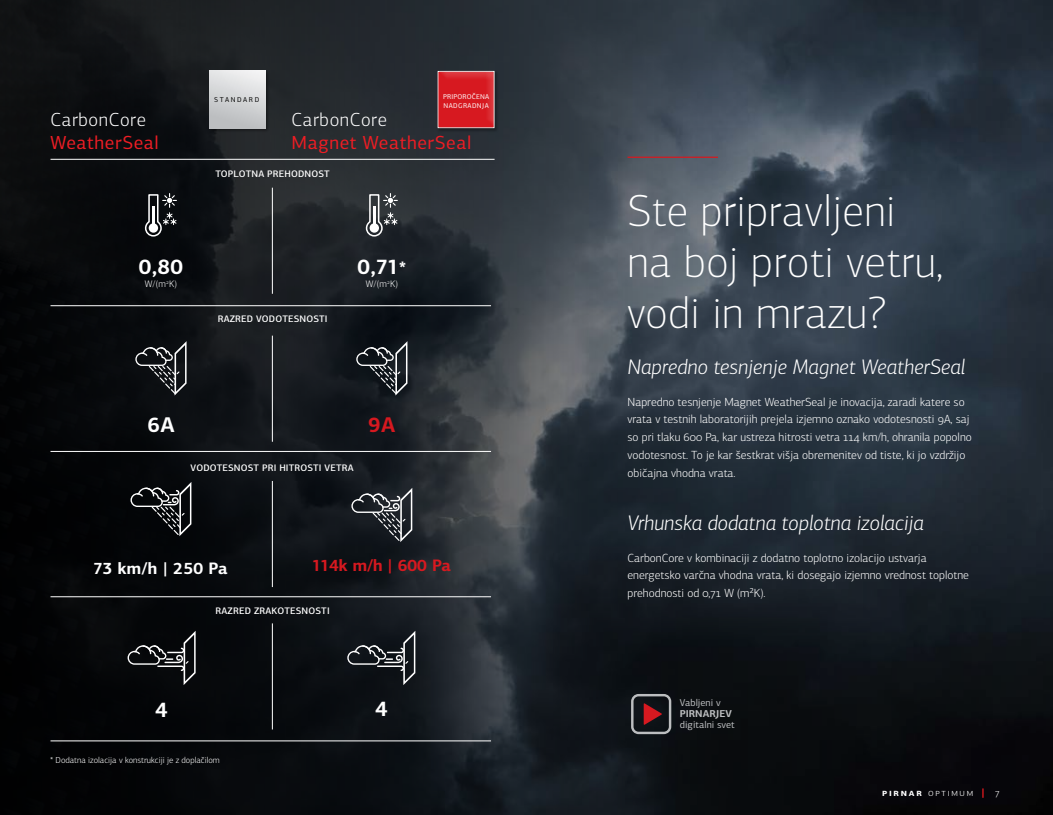
<style>
.page{position:relative;width:1053px;height:815px;background:#fff}
.page>*{position:absolute;margin:0;border:0;box-sizing:border-box;transform-origin:0 0}
.t1{font:100 45px/51.2px "PF Agora Sans Pro";letter-spacing:.01em;color:#fff}
.t2{font:700 21.38px "PF Agora Sans Pro";color:#fff}
.t3{font:700 21.38px "PF Agora Sans Pro";color:#d71920}
.t4{font:italic 300 21.25px "PF Agora Sans Pro";color:#fff}
.t5{font:19px "PF Agora Sans Pro";letter-spacing:.015em;color:#ed1d24}
.t6{font:300 19px "PF Agora Sans Pro";letter-spacing:.03em;color:#fff}
.t7{font:700 16.62px "PF Agora Sans Pro";color:#d71920}
.t8{font:700 16.62px "PF Agora Sans Pro";color:#fff}
.t9{font:300 11.88px/17.8px "PF Agora Sans Pro";color:#fff}
.t10{font:10px "PF Agora Sans Pro";color:#bcbec0}
.t11{font:300 10px "PF Agora Sans Pro";letter-spacing:.175em;color:#fff}
.t12{font:700 10px "PF Agora Sans Pro";color:#bcbec0}
.t13{font:500 9.5px "PF Agora Sans Pro";letter-spacing:.015em;color:#fff}
.t14{font:300 9.5px "PF Agora Sans Pro";color:#fff}
.t15{font:300 8.75px "PF Agora Sans Pro";color:#fff}
.t16{font:7.12px "PF Agora Sans Pro";letter-spacing:.23em;color:#000}
.t17{font:7px/8.9px "PF Agora Sans Pro";letter-spacing:.02em;color:#fff}
.s1{font-size:17.75px}
.s2{font-weight:700}
</style>
<div class="page">
<img style="left:0;top:0;width:1052px;height:815px">
<svg style="left:144px;top:192px;width:33px;height:45px"></svg>
<svg style="left:135px;top:341px;width:51px;height:55px;background:#2f3134"></svg>
<div style="left:208px;top:70px;width:61px;height:63px;background:#000;opacity:.35"></div>
<div style="left:209px;top:71px;width:56px;height:57px;background:#bcbec0"></div>
<div style="left:207px;top:69px;width:59px;height:57px;background:#fff;opacity:.3"></div>
<hr style="left:50px;top:305px;width:441px;height:1px;background:#fff">
<hr style="left:50px;top:451px;width:441px;height:1px;background:#fff">
<hr style="left:50px;top:596px;width:441px;height:1px;background:#fff">
<hr style="left:50px;top:741px;width:441px;height:1px;background:#fff">
<hr style="left:50px;top:159px;width:444px;height:1px;background:#fff">
<hr style="left:272px;top:188px;width:1px;height:106px;background:#fff">
<hr style="left:272px;top:336px;width:1px;height:106px;background:#fff">
<hr style="left:272px;top:481px;width:1px;height:106px;background:#fff">
<hr style="left:272px;top:623px;width:1px;height:106px;background:#fff">
<svg style="left:351px;top:488px;width:61px;height:54px;background:#3a3f44"></svg>
<svg style="left:347px;top:631px;width:68px;height:54px;background:#2c3034"></svg>
<svg style="left:356px;top:341px;width:51px;height:55px;background:#32373c"></svg>
<svg style="left:365px;top:192px;width:33px;height:45px"></svg>
<svg style="left:127px;top:631px;width:69px;height:54px;background:#252729"></svg>
<svg style="left:130px;top:482px;width:61px;height:54px;background:#2a2c2e"></svg>
<div style="left:436px;top:70px;width:63px;height:63px;background:#20262b"></div>
<div style="left:435px;top:69px;width:60px;height:60px;background:#fff;opacity:.53"></div>
<svg style="left:631px;top:694px;width:40px;height:40px;background:#4b363a"></svg>
<hr style="left:627px;top:157px;width:91px;height:1px;background:#d71920">
<h3 class="t6" style="left:50px;top:109px;width:97px">CarbonCore</h3>
<h3 class="t5" style="left:50px;top:131px;width:110px">WeatherSeal</h3>
<p class="t16" style="left:214px;top:96px;width:47px">STANDARD</p>
<p class="t17" style="left:443px;top:93px;width:47px">PRIPOROČENA<br>NADGRADNJA</p>
<h3 class="t6" style="left:291px;top:109px;width:97px">CarbonCore</h3>
<h3 class="t5" style="left:291px;top:131px;width:181px">Magnet WeatherSeal</h3>
<p class="t13" style="left:215px;top:167px;width:116px">TOPLOTNA PREHODNOST</p>
<h2 class="t2" style="left:139px;top:253px;width:46px">0,80</h2>
<p class="t14" style="left:145px;top:278px;width:34px">W/(m<sup>2</sup>K)</p>
<p class="t13" style="left:218px;top:313px;width:111px">RAZRED VODOTESNOSTI</p>
<h2 class="t2" style="left:357px;top:253px;width:50px">0,71<span class="s1">*</span></h2>
<p class="t14" style="left:366px;top:278px;width:34px">W/(m<sup>2</sup>K)</p>
<h2 class="t2" style="left:147px;top:411px;width:27px">6A</h2>
<h2 class="t3" style="left:368px;top:411px;width:27px">9A</h2>
<p class="t13" style="left:191px;top:462px;width:164px">VODOTESNOST PRI HITROSTI VETRA</p>
<h3 class="t8" style="left:94px;top:558px;width:135px">73 km/h | 250 Pa</h3>
<h3 class="t7" style="left:312px;top:555px;width:140px">114k m/h | 600 Pa</h3>
<h2 class="t2" style="left:155px;top:696px;width:14px">4</h2>
<p class="t13" style="left:216px;top:605px;width:116px">RAZRED ZRAKOTESNOSTI</p>
<p class="t15" style="left:50px;top:755px;width:171px">* Dodatna izolacija v konstrukciji je z doplačilom</p>
<h2 class="t2" style="left:375px;top:695px;width:14px">4</h2>
<h1 class="t1" style="left:627px;top:185px;width:317px">Ste pripravljeni na boj proti vetru, vodi in mrazu?</h1>
<h3 class="t4" style="left:627px;top:354px;width:339px">Napredno tesnjenje Magnet WeatherSeal</h3>
<p class="t9" style="left:627px;top:393px;width:346px">Napredno tesnjenje Magnet WeatherSeal je inovacija, zaradi katere so vrata v testnih laboratorijih prejela izjemno oznako vodotesnosti 9A, saj so pri tlaku 600 Pa, kar ustreza hitrosti vetra 114 km/h, ohranila popolno vodotesnost. To je kar šestkrat višja obremenitev od tiste, ki jo vzdržijo običajna vhodna vrata.</p>
<h3 class="t4" style="left:627px;top:510px;width:298px">Vrhunska dodatna toplotna izolacija</h3>
<p class="t9" style="left:627px;top:549px;width:343px">CarbonCore v kombinaciji z dodatno toplotno izolacijo ustvarja energetsko varčna vhodna vrata, ki dosegajo izjemno vrednost toplotne prehodnosti od 0,71 W (m²K).</p>
<p class="t10" style="left:679px;top:696px;width:42px">Vabljeni v</p>
<p class="t12" style="left:679px;top:707px;width:54px">PIRNARJEV</p>
<p class="t10" style="left:679px;top:719px;width:56px">digitalni svet</p>
<p class="t11" style="left:882px;top:787px;width:93px"><span class="s2">PIRNAR</span> OPTIMUM</p>
<p class="t11" style="left:995px;top:787px;width:6px">7</p>
</div>
